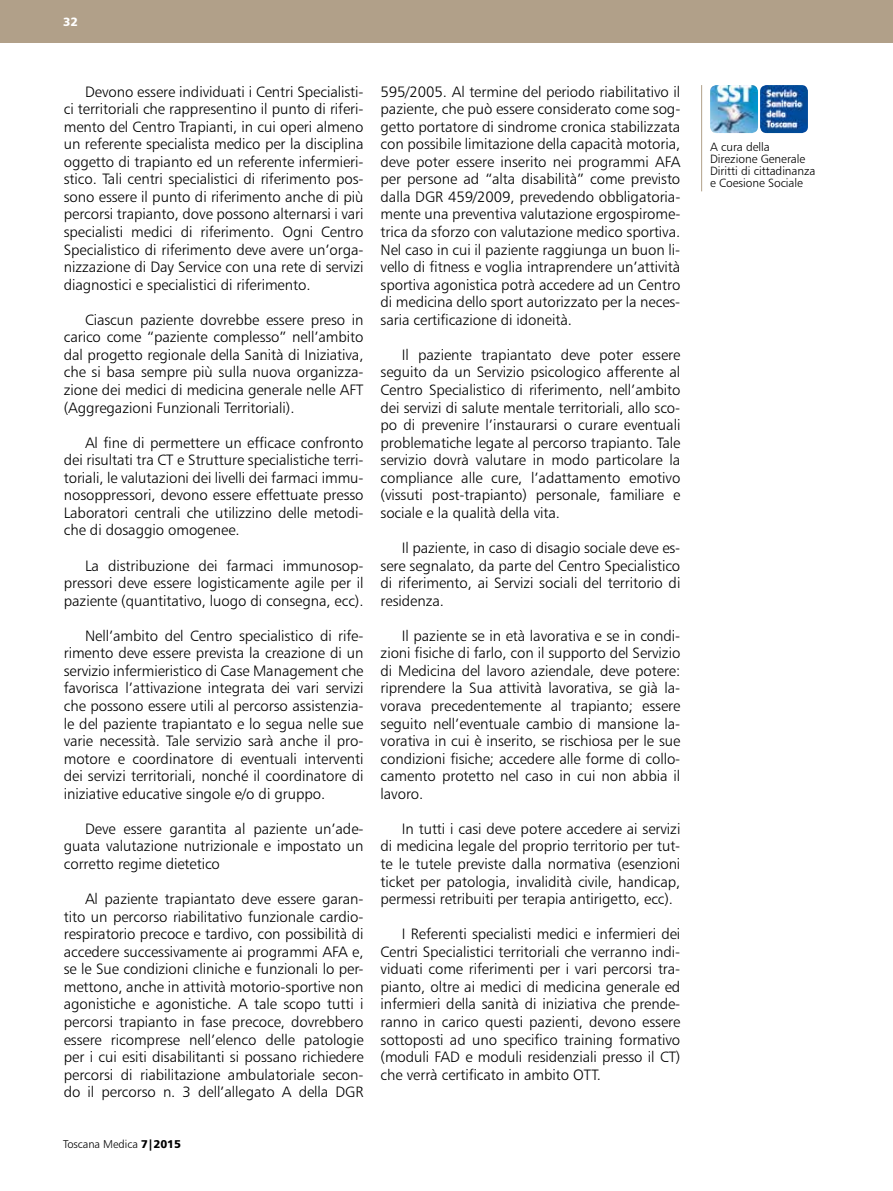
<style>
.page{position:relative;width:893px;height:1191px;background:#fff}
.page>*{position:absolute;margin:0;border:0;box-sizing:border-box;transform-origin:0 0}
.t1{font:15px/17.5px "Humanist 777 BT Light B";letter-spacing:-.005em;color:#000;text-align:justify}
.t2{font:12px/12px "Humanist 777 BT Light B";letter-spacing:-.005em;color:#000}
.t3{font:12px "Humanist 777 BT Black B";color:#fff}
.t4{font:11.25px "Humanist 777 BT Light B";letter-spacing:-.005em;color:#000}
.s1{font-family:"Humanist 777 BT Black B"}
</style>
<div class="page">
<div style="left:0;top:0;width:893px;height:43px;background:#b1a089"></div>
<img style="left:710px;top:85px;width:48px;height:48px">
<img style="left:760px;top:85px;width:48px;height:48px">
<hr style="left:701px;top:85px;width:1px;height:106px;background:#b1a089">
<p class="t3" style="left:63px;top:14px;width:16px">32</p>
<p class="t1" style="left:64px;top:82px;width:301px;text-indent:21px">Devono essere individuati i Centri Specialisti&shy;ci territoriali che rappresentino il punto di riferi&shy;mento del Centro Trapianti, in cui operi almeno un referente specialista medico per la disciplina oggetto di trapianto ed un referente infermieri&shy;stico. Tali centri specialistici di riferimento pos&shy;sono essere il punto di riferimento anche di più percorsi trapianto, dove possono alternarsi i vari specialisti medici di riferimento. Ogni Centro Specialistico di riferimento deve avere un’orga&shy;nizzazione di Day Service con una rete di servizi diagnostici e specialistici di riferimento.</p>
<p class="t1" style="left:64px;top:310px;width:301px;text-indent:21px">Ciascun paziente dovrebbe essere preso in carico come “paziente complesso” nell’ambito dal progetto regionale della Sanità di Iniziativa, che si basa sempre più sulla nuova organizza&shy;zione dei medici di medicina generale nelle AFT (Aggregazioni Funzionali Territoriali).</p>
<p class="t1" style="left:64px;top:433px;width:301px;text-indent:21px">Al fine di permettere un efficace confronto dei risultati tra CT e Strutture specialistiche terri&shy;toriali, le valutazioni dei livelli dei farmaci immu&shy;nosoppressori, devono essere effettuate presso Laboratori centrali che utilizzino delle metodi&shy;che di dosaggio omogenee.</p>
<p class="t1" style="left:64px;top:556px;width:301px;text-indent:21px">La distribuzione dei farmaci immunosop&shy;pressori deve essere logisticamente agile per il paziente (quantitativo, luogo di consegna, ecc).</p>
<p class="t1" style="left:64px;top:626px;width:301px;text-indent:21px">Nell’ambito del Centro specialistico di rife&shy;rimento deve essere prevista la creazione di un servizio infermieristico di Case Management che favorisca l’attivazione integrata dei vari servizi che possono essere utili al percorso assistenzia&shy;le del paziente trapiantato e lo segua nelle sue varie necessità. Tale servizio sarà anche il pro&shy;motore e coordinatore di eventuali interventi dei servizi territoriali, nonché il coordinatore di iniziative educative singole e/o di gruppo.</p>
<p class="t1" style="left:64px;top:819px;width:301px;text-indent:21px">Deve essere garantita al paziente un’ade&shy;guata valutazione nutrizionale e impostato un corretto regime dietetico</p>
<p class="t1" style="left:64px;top:890px;width:301px;text-indent:21px">Al paziente trapiantato deve essere garan&shy;tito un percorso riabilitativo funzionale cardio&shy;respiratorio precoce e tardivo, con possibilità di accedere successivamente ai programmi AFA e, se le Sue condizioni cliniche e funzionali lo per&shy;mettono, anche in attività motorio-sportive non agonistiche e agonistiche. A tale scopo tutti i percorsi trapianto in fase precoce, dovrebbero essere ricomprese nell’elenco delle patologie per i cui esiti disabilitanti si possano richiedere percorsi di riabilitazione ambulatoriale secon&shy;do il percorso n. 3 dell’allegato A della DGR</p>
<p class="t4" style="left:63px;top:1137px;width:119px">Toscana Medica <span class="s1">7|2015</span></p>
<p class="t1" style="left:381px;top:82px;width:301px">595/2005. Al termine del periodo riabilitativo il paziente, che può essere considerato come sog&shy;getto portatore di sindrome cronica stabilizzata con possibile limitazione della capacità motoria, deve poter essere inserito nei programmi AFA per persone ad “alta disabilità” come previsto dalla DGR 459/2009, prevedendo obbligatoria&shy;mente una preventiva valutazione ergospirome&shy;trica da sforzo con valutazione medico sportiva.<br>Nel caso in cui il paziente raggiunga un buon li&shy;vello di fitness e voglia intraprendere un’attività sportiva agonistica potrà accedere ad un Centro di medicina dello sport autorizzato per la neces&shy;saria certificazione di idoneità.</p>
<p class="t1" style="left:381px;top:346px;width:301px;text-indent:21px">Il paziente trapiantato deve poter essere seguito da un Servizio psicologico afferente al Centro Specialistico di riferimento, nell’ambito dei servizi di salute mentale territoriali, allo sco&shy;po di prevenire l’instaurarsi o curare eventuali problematiche legate al percorso trapianto. Tale servizio dovrà valutare in modo particolare la compliance alle cure, l’adattamento emotivo (vissuti post-trapianto) personale, familiare e sociale e la qualità della vita.</p>
<p class="t1" style="left:381px;top:539px;width:301px;text-indent:21px">Il paziente, in caso di disagio sociale deve es&shy;sere segnalato, da parte del Centro Specialistico di riferimento, ai Servizi sociali del territorio di residenza.</p>
<p class="t1" style="left:381px;top:626px;width:301px;text-indent:21px">Il paziente se in età lavorativa e se in condi&shy;zioni fisiche di farlo, con il supporto del Servizio di Medicina del lavoro aziendale, deve potere: riprendere la Sua attività lavorativa, se già la&shy;vorava precedentemente al trapianto; essere seguito nell’eventuale cambio di mansione la&shy;vorativa in cui è inserito, se rischiosa per le sue condizioni fisiche; accedere alle forme di collo&shy;camento protetto nel caso in cui non abbia il lavoro.</p>
<p class="t1" style="left:381px;top:819px;width:301px;text-indent:21px">In tutti i casi deve potere accedere ai servizi di medicina legale del proprio territorio per tut&shy;te le tutele previste dalla normativa (esenzioni ticket per patologia, invalidità civile, handicap, permessi retribuiti per terapia antirigetto, ecc).</p>
<p class="t1" style="left:381px;top:925px;width:301px;text-indent:21px">I Referenti specialisti medici e infermieri dei Centri Specialistici territoriali che verranno indi&shy;viduati come riferimenti per i vari percorsi tra&shy;pianto, oltre ai medici di medicina generale ed infermieri della sanità di iniziativa che prende&shy;ranno in carico questi pazienti, devono essere sottoposti ad uno specifico training formativo (moduli FAD e moduli residenziali presso il CT) che verrà certificato in ambito OTT.</p>
<p class="t2" style="left:710px;top:140px;width:107px">A cura della<br>Direzione Generale<br>Diritti di cittadinanza e Coesione Sociale</p>
</div>
